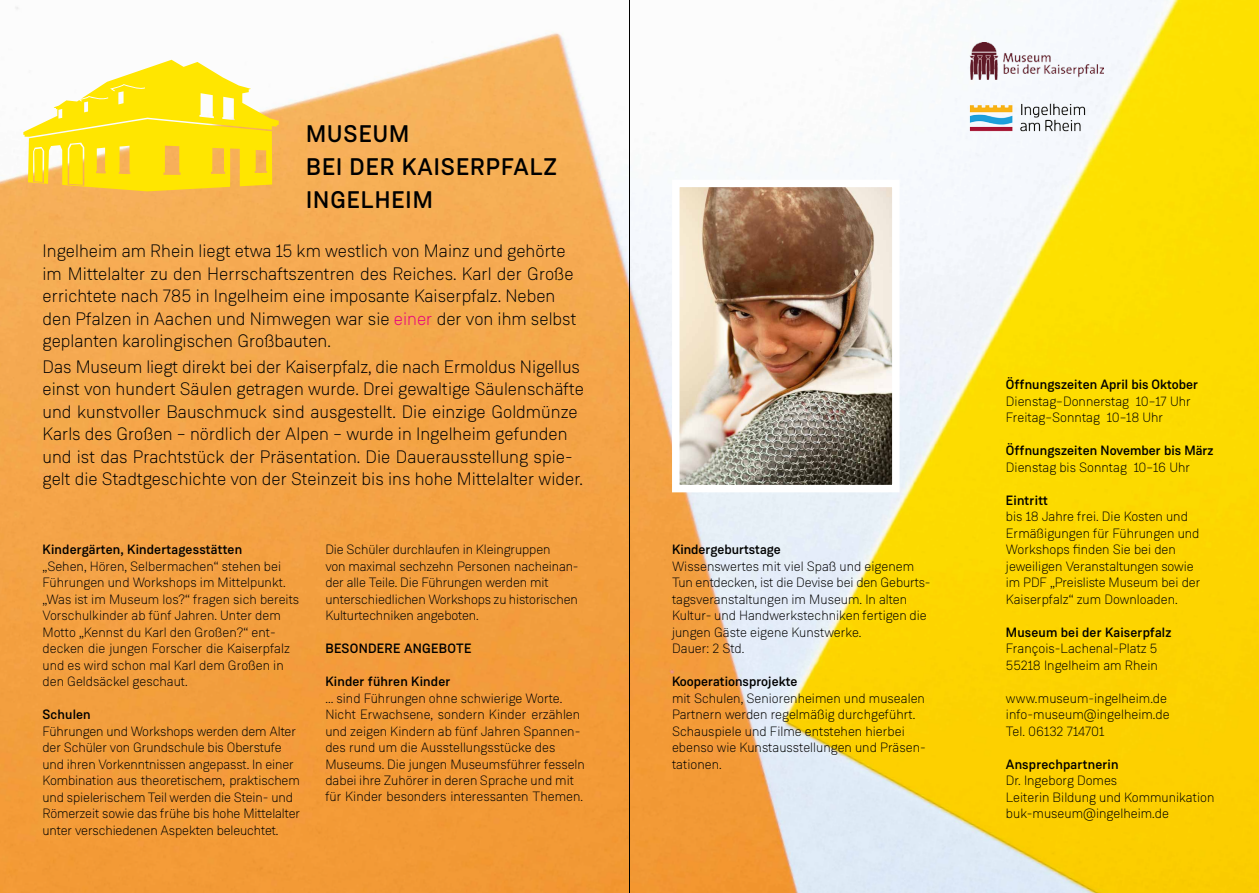
<style>
.page{position:relative;width:1259px;height:893px;background:#fff}
.page>*{position:absolute;margin:0;border:0;box-sizing:border-box;transform-origin:0 0}
.t1{font:500 24px/33px "Weissenhof Grotesk";letter-spacing:.04em;color:#000}
.t2{font:300 18px/22.5px "Weissenhof Grotesk";color:#000}
.t3{font:300 13.5px/16.5px "Weissenhof Grotesk";color:#000}
.t4{font:500 13.5px "Weissenhof Grotesk";letter-spacing:.01em;color:#000}
.s1{color:#e6007d}
</style>
<div class="page">
<img style="left:0;top:0;width:1259px;height:893px">
<img style="left:957px;top:92px;width:140px;height:51px">
<img style="left:969px;top:43px;width:134px;height:36px">
<hr style="left:629px;top:0;width:1px;height:893px;background:#000">
<img style="left:681px;top:189px;width:209px;height:294px">
<div style="left:672px;top:180px;width:227px;height:312px;border:8px solid #fff"></div>
<svg style="left:23px;top:60px;width:256px;height:131px"></svg>
<h1 class="t1" style="left:306px;top:117px;width:252px">MUSEUM<br>BEI DER KAISERPFALZ<br>INGELHEIM</h1>
<p class="t2" style="left:43px;top:239px;width:535px">Ingelheim am Rhein liegt etwa 15 km westlich von Mainz und gehörte im Mittelalter zu den Herrschaftszentren des Reiches. Karl der Große errichtete nach 785 in Ingelheim eine imposante Kaiserpfalz. Neben den Pfalzen in Aachen und Nimwegen war sie <span class="s1">einer</span> der von ihm selbst geplanten karolingischen Großbauten.</p>
<p class="t2" style="left:43px;top:355px;width:543px">Das Museum liegt direkt bei der Kaiserpfalz, die nach Ermoldus Nigellus einst von hundert Säulen getragen wurde. Drei gewaltige Säulenschäfte und kunstvoller Bauschmuck sind ausgestellt. Die einzige Goldmünze Karls des Großen – nördlich der Alpen – wurde in Ingelheim gefunden und ist das Prachtstück der Präsentation. Die Dauerausstellung spie&shy;gelt die Stadtgeschichte von der Steinzeit bis ins hohe Mittelalter wider.</p>
<p class="t4" style="left:43px;top:541px;width:201px">Kindergärten, Kindertagesstätten</p>
<p class="t3" style="left:43px;top:557px;width:258px">„Sehen, Hören, Selbermachen“ stehen bei Führungen und Workshops im Mittelpunkt. „Was ist im Museum los?“ fragen sich bereits Vorschulkinder ab fünf Jahren. Unter dem Motto „Kennst du Karl den Großen?“ ent&shy;decken die jungen Forscher die Kaiserpfalz und es wird schon mal Karl dem Großen in den Geldsäckel geschaut.</p>
<p class="t4" style="left:43px;top:706px;width:50px">Schulen</p>
<p class="t3" style="left:43px;top:722px;width:259px">Führungen und Workshops werden dem Alter der Schüler von Grundschule bis Oberstufe und ihren Vorkenntnissen angepasst. In einer Kombination aus theoretischem, praktischem und spielerischem Teil werden die Stein- und Römerzeit sowie das frühe bis hohe Mittelalter unter verschiedenen Aspekten beleuchtet.</p>
<p class="t3" style="left:325px;top:541px;width:255px">Die Schüler durchlaufen in Kleingruppen<br>von maximal sechzehn Personen nacheinan&shy;der alle Teile. Die Führungen werden mit unterschiedlichen Workshops zu historischen Kulturtechniken angeboten.</p>
<p class="t4" style="left:325px;top:640px;width:148px">BESONDERE ANGEBOTE</p>
<p class="t4" style="left:325px;top:673px;width:127px">Kinder führen Kinder</p>
<p class="t3" style="left:325px;top:689px;width:261px">… sind Führungen ohne schwierige Worte.<br>Nicht Erwachsene, sondern Kinder erzählen und zeigen Kindern ab fünf Jahren Spannen&shy;des rund um die Ausstellungsstücke des Museums. Die jungen Museumsführer fesseln dabei ihre Zuhörer in deren Sprache und mit für Kinder besonders interessanten Themen.</p>
<p class="t4" style="left:672px;top:541px;width:110px">Kindergeburtstage</p>
<p class="t3" style="left:672px;top:557px;width:260px">Wissenswertes mit viel Spaß und eigenem Tun entdecken, ist die Devise bei den Geburts&shy;tagsveranstaltungen im Museum. In alten Kultur- und Handwerkstechniken fertigen die jungen Gäste eigene Kunstwerke.<br>Dauer: 2 Std.</p>
<p class="t4" style="left:672px;top:673px;width:127px">Kooperationsprojekte</p>
<p class="t3" style="left:672px;top:689px;width:255px">mit Schulen, Seniorenheimen und musealen Partnern werden regelmäßig durchgeführt.<br>Schauspiele und Filme entstehen hierbei ebenso wie Kunstausstellungen und Präsen&shy;tationen.</p>
<p class="t4" style="left:1006px;top:376px;width:194px">Öffnungszeiten April bis Oktober</p>
<p class="t3" style="left:1006px;top:392px;width:186px">Dienstag–Donnerstag 10–17 Uhr<br>Freitag–Sonntag 10–18 Uhr</p>
<p class="t4" style="left:1006px;top:442px;width:209px">Öffnungszeiten November bis März</p>
<p class="t3" style="left:1006px;top:458px;width:186px">Dienstag bis Sonntag 10–16 Uhr</p>
<p class="t4" style="left:1006px;top:492px;width:44px">Eintritt</p>
<p class="t3" style="left:1006px;top:508px;width:196px">bis 18 Jahre frei. Die Kosten und<br>Ermäßigungen für Führungen und<br>Workshops finden Sie bei den jeweiligen Veranstaltungen sowie im PDF „Preisliste Museum bei der<br>Kaiserpfalz“ zum Downloaden.</p>
<p class="t4" style="left:1006px;top:623px;width:167px">Museum bei der Kaiserpfalz</p>
<p class="t3" style="left:1006px;top:640px;width:153px">François-Lachenal-Platz 5<br>55218 Ingelheim am Rhein</p>
<p class="t3" style="left:1006px;top:689px;width:165px">www.museum-ingelheim.de info-museum@ingelheim.de<br>Tel. 06132 714701</p>
<p class="t4" style="left:1006px;top:755px;width:114px">Ansprechpartnerin</p>
<p class="t3" style="left:1006px;top:772px;width:210px">Dr. Ingeborg Domes<br>Leiterin Bildung und Kommunikation buk-museum@ingelheim.de</p>
</div>
